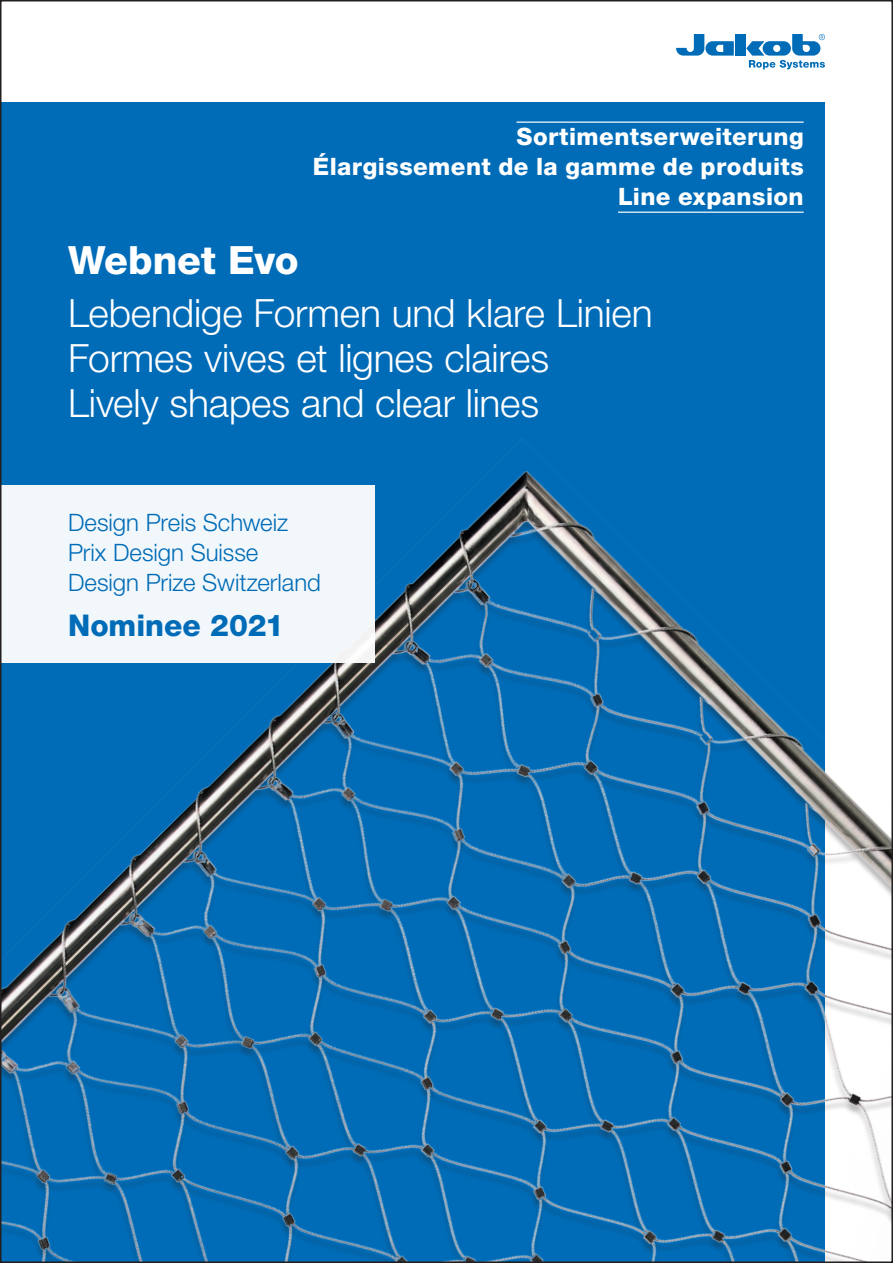
<style>
.page{position:relative;width:893px;height:1263px;background:#fff}
.page>*{position:absolute;margin:0;border:0;box-sizing:border-box;transform-origin:0 0}
.t1{font:300 39px/45px "Helvetica Neue LT Pro";letter-spacing:-.005em;color:#fff}
.t2{font:800 39px "Helvetica Neue LT Pro";letter-spacing:-.01em;color:#fff}
.t3{font:800 30px "Helvetica Neue LT Pro";color:#006cb7}
.t4{font:800 24px/30px "Helvetica Neue LT Pro";letter-spacing:.02em;color:#fff;text-align:right}
.t5{font:300 24px/30px "Helvetica Neue LT Pro";letter-spacing:-.005em;color:#006cb7}
</style>
<div class="page">
<div style="left:735px;top:34px;width:11px;height:22px;background:#006cb7"></div>
<svg style="left:676px;top:34px;width:58px;height:22px"></svg>
<svg style="left:746px;top:34px;width:79px;height:35px"></svg>
<div style="left:0;top:102px;width:825px;height:1161px;background:#006cb7"></div>
<hr style="left:516px;top:122px;width:288px;height:1px;background:#fff">
<hr style="left:618px;top:212px;width:186px;height:1px;background:#fff">
<img style="left:3px;top:438px;width:887px;height:822px">
<div style="left:0;top:486px;width:374px;height:177px;background:#f2f7fb"></div>
<p class="t4" style="left:313px;top:121px;width:492px">Sortimentserweiterung<br>Élargissement de la gamme de produits<br>Line expansion</p>
<p class="t2" style="left:68px;top:237px;width:232px">Webnet Evo</p>
<p class="t1" style="left:68px;top:290px;width:586px">Lebendige Formen und klare Linien<br>Formes vives et lignes claires<br>Lively shapes and clear lines</p>
<p class="t5" style="left:68px;top:507px;width:254px">Design Preis Schweiz<br>Prix Design Suisse<br>Design Prize Switzerland</p>
<p class="t3" style="left:68px;top:607px;width:218px">Nominee 2021</p>
</div>
